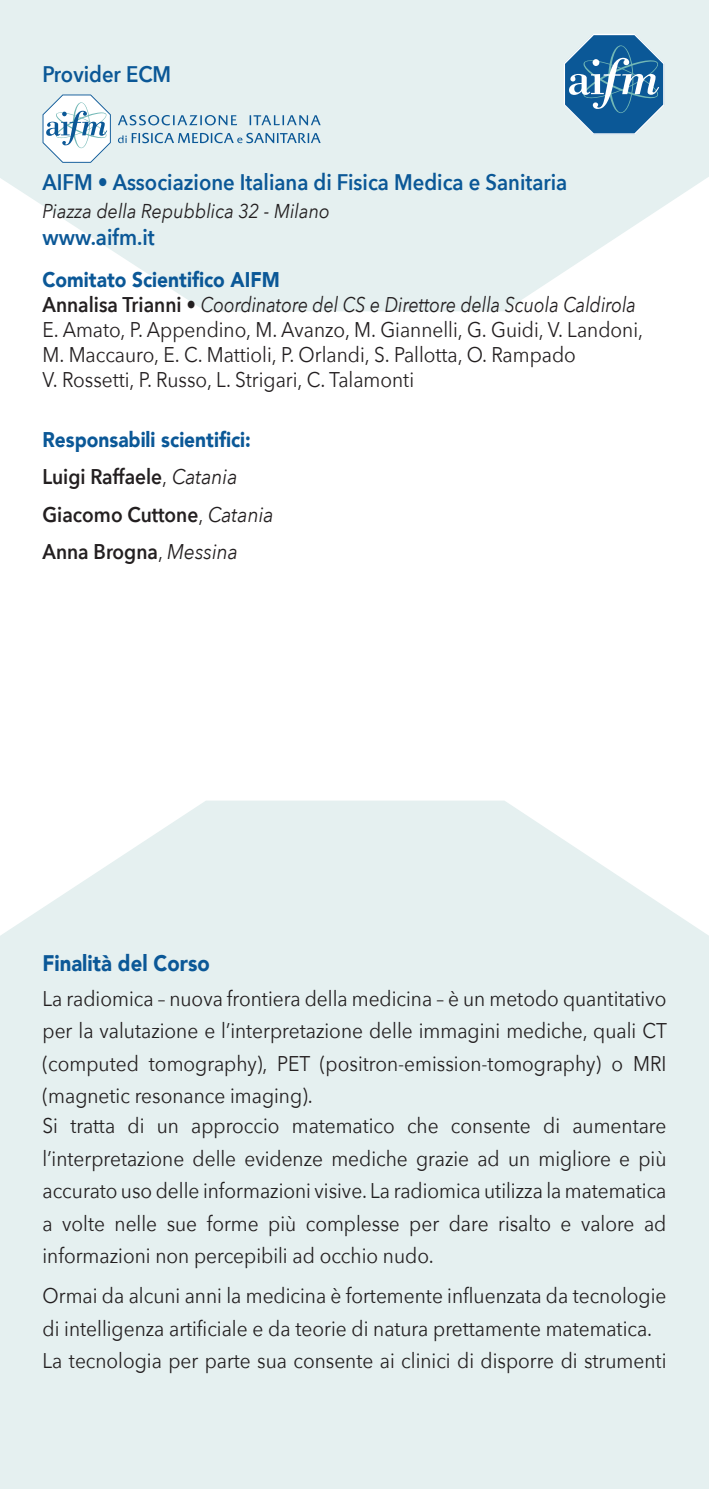
<style>
.page{position:relative;width:709px;height:1489px;background:#fff}
.page>*{position:absolute;margin:0;border:0;box-sizing:border-box;transform-origin:0 0}
.t1{font:600 22.5px "Avenir Next";color:#0b5897;scale:.9 1}
.t2{font:900 22.5px "Avenir";color:#0b5897;scale:.9 1}
.t3{font:21.25px/32.5px "Avenir Next";color:#231f20;text-align:justify;scale:.9 1}
.t4{font:600 21.25px/37.5px "Avenir Next";color:#231f20;scale:.9 1}
.t5{font:900 21.25px "Avenir";color:#0b5897;scale:.9 1}
.t6{font:italic 20px "Avenir Next";color:#231f20;scale:.9 1}
.s1{font-weight:600}
.s2{font-style:italic}
.s3{font-weight:400}
.s4{font-weight:400;font-style:italic}
</style>
<div class="page">
<svg style="left:0;top:0;width:709px;height:311px;background:#e8f2f2"></svg>
<div style="left:0;top:800px;width:709px;height:688px;background:#e5f0f0"></div>
<svg style="left:563px;top:34px;width:101px;height:101px;background:#588eb6"></svg>
<svg style="left:118px;top:133px;width:203px;height:10px;background:#a0c0d3"></svg>
<svg style="left:118px;top:115px;width:203px;height:10px;background:#a7c5d6"></svg>
<svg style="left:43px;top:94px;width:68px;height:69px"></svg>
<p class="t1" style="left:43px;top:54px;width:144px">Provider ECM</p>
<p class="t1" style="left:43px;top:163px;width:584px">AIFM • Associazione Italiana di Fisica Medica e Sanitaria</p>
<p class="t6" style="left:43px;top:194px;width:321px">Piazza della Repubblica 32 - Milano</p>
<p class="t1" style="left:43px;top:218px;width:126px">www.aifm.it</p>
<p class="t5" style="left:43px;top:261px;width:265px">Comitato Scientifico AIFM</p>
<p class="t3" style="left:43px;top:291px;width:669px;line-height:25px;text-align:left"><span class="s1">Annalisa Trianni</span> • <span class="s2">Coordinatore del CS e Direttore della Scuola Caldirola </span>E. Amato, P. Appendino, M. Avanzo, M. Giannelli, G. Guidi, V. Landoni, M. Maccauro, E. C. Mattioli, P. Orlandi, S. Pallotta, O. Rampado<br>V. Rossetti, P. Russo, L. Strigari, C. Talamonti</p>
<p class="t5" style="left:43px;top:421px;width:233px">Responsabili scientifici:</p>
<p class="t4" style="left:43px;top:457px;width:258px">Luigi Raffaele<span class="s3">,</span> <span class="s4">Catania<br></span>Giacomo Cuttone<span class="s3">,</span> <span class="s4">Catania<br></span>Anna Brogna<span class="s3">,</span> <span class="s4">Messina</span></p>
<p class="t2" style="left:43px;top:943px;width:187px">Finalità del Corso</p>
<p class="t3" style="left:43px;top:981px;width:695px">La radiomica – nuova frontiera della medicina – è un metodo quantitativo per la valutazione e l’interpretazione delle immagini mediche, quali CT (computed tomography), PET (positron-emission-tomography) o MRI (magnetic resonance imaging).</p>
<p class="t3" style="left:43px;top:1108px;width:694px">Si tratta di un approccio matematico che consente di aumentare l’interpretazione delle evidenze mediche grazie ad un migliore e più accurato uso delle informazioni visive. La radiomica utilizza la matematica a volte nelle sue forme più complesse per dare risalto e valore ad informazioni non percepibili ad occhio nudo.</p>
<p class="t3" style="left:43px;top:1278px;width:694px;text-align:left">Ormai da alcuni anni la medicina è fortemente influenzata da tecnologie di intelligenza artificiale e da teorie di natura prettamente matematica.<br>La tecnologia per parte sua consente ai clinici di disporre di strumenti</p>
</div>
